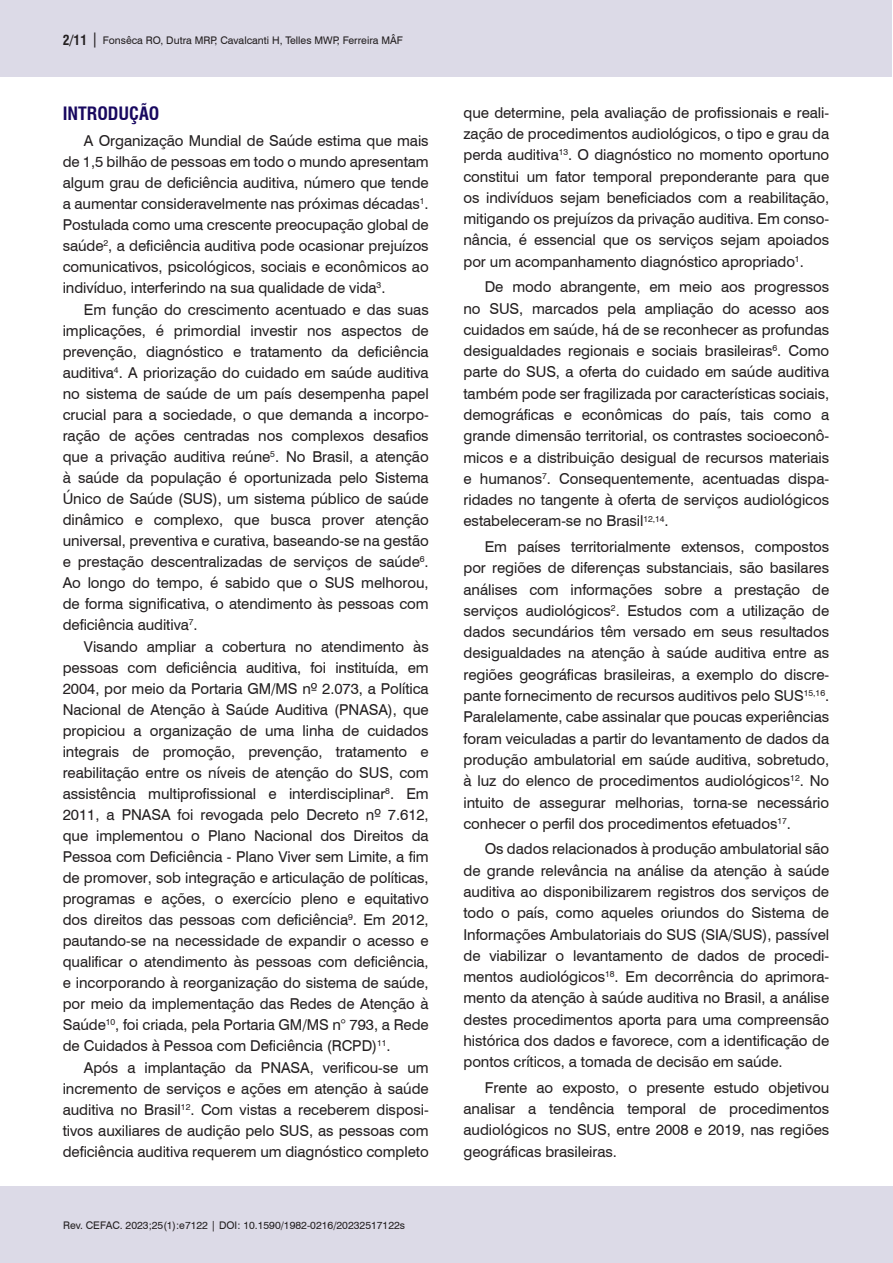
<style>
.page{position:relative;width:893px;height:1263px;background:#fff}
.page>*{position:absolute;margin:0;border:0;box-sizing:border-box;transform-origin:0 0}
.Nivel_1{font:700 condensed 18px "Swiss 721 BT";color:#18085f}
.Corpo_do_texto{font:15px/21px "Swiss 721 BT";letter-spacing:-.005em;color:#231f20;text-align:justify}
.t1{font:10.5px "Swiss 721 BT";color:#231f20}
.s1{font-weight:700;font-stretch:condensed;font-size:13.5px}
.s2{font-size:15px}
</style>
<div class="page">
<div style="left:0;top:1186px;width:892px;height:77px;background:#dcdae7"></div>
<div style="left:0;top:0;width:892px;height:77px;background:#dcdae7"></div>
<p class="t1" style="left:63px;top:33px;width:342px"><span class="s1">2/11</span> <span class="s2">|</span> Fonsêca RO, Dutra MRP, Cavalcanti H, Telles MWP, Ferreira MÂF</p>
<p class="Nivel_1" style="left:63px;top:103px;width:98px">INTRODUÇÃO</p>
<p class="Corpo_do_texto" style="left:63px;top:130px;width:368px;text-indent:21px">A Organização Mundial de Saúde estima que mais de 1,5 bilhão de pessoas em todo o mundo apresentam algum grau de deficiência auditiva, número que tende a aumentar consideravelmente nas próximas décadas<sup>1</sup>.<br>Postulada como uma crescente preocupação global de saúde<sup>2</sup>, a deficiência auditiva pode ocasionar prejuízos comunicativos, psicológicos, sociais e econômicos ao indivíduo, interferindo na sua qualidade de vida<sup>3</sup>.</p>
<p class="Corpo_do_texto" style="left:63px;top:298px;width:368px;text-indent:21px">Em função do crescimento acentuado e das suas implicações, é primordial investir nos aspectos de prevenção, diagnóstico e tratamento da deficiência auditiva<sup>4</sup>. A priorização do cuidado em saúde auditiva no sistema de saúde de um país desempenha papel crucial para a sociedade, o que demanda a incorpo&shy;ração de ações centradas nos complexos desafios que a privação auditiva reúne<sup>5</sup>. No Brasil, a atenção à saúde da população é oportunizada pelo Sistema Único de Saúde (SUS), um sistema público de saúde dinâmico e complexo, que busca prover atenção universal, preventiva e curativa, baseando-se na gestão e prestação descentralizadas de serviços de saúde<sup>6</sup>.<br>Ao longo do tempo, é sabido que o SUS melhorou, de forma significativa, o atendimento às pessoas com deficiência auditiva<sup>7</sup>.</p>
<p class="Corpo_do_texto" style="left:63px;top:635px;width:368px;text-indent:21px">Visando ampliar a cobertura no atendimento às pessoas com deficiência auditiva, foi instituída, em 2004, por meio da Portaria GM/MS nº 2.073, a Política Nacional de Atenção à Saúde Auditiva (PNASA), que propiciou a organização de uma linha de cuidados integrais de promoção, prevenção, tratamento e reabilitação entre os níveis de atenção do SUS, com assistência multiprofissional e interdisciplinar<sup>8</sup>. Em 2011, a PNASA foi revogada pelo Decreto nº 7.612, que implementou o Plano Nacional dos Direitos da Pessoa com Deficiência - Plano Viver sem Limite, a fim de promover, sob integração e articulação de políticas, programas e ações, o exercício pleno e equitativo dos direitos das pessoas com deficiência<sup>9</sup>. Em 2012, pautando-se na necessidade de expandir o acesso e qualificar o atendimento às pessoas com deficiência, e incorporando à reorganização do sistema de saúde, por meio da implementação das Redes de Atenção à Saúde<sup>10</sup>, foi criada, pela Portaria GM/MS n° 793, a Rede de Cuidados à Pessoa com Deficiência (RCPD)<sup>11</sup>.</p>
<p class="Corpo_do_texto" style="left:63px;top:1056px;width:368px;text-indent:21px">Após a implantação da PNASA, verificou-se um incremento de serviços e ações em atenção à saúde auditiva no Brasil<sup>12</sup>. Com vistas a receberem disposi&shy;tivos auxiliares de audição pelo SUS, as pessoas com deficiência auditiva requerem um diagnóstico completo</p>
<p class="t1" style="left:63px;top:1218px;width:344px">Rev. CEFAC. 2023;25(1):e7122 | DOI: 10.1590/1982-0216/20232517122s</p>
<p class="Corpo_do_texto" style="left:463px;top:101px;width:367px">que determine, pela avaliação de profissionais e reali&shy;zação de procedimentos audiológicos, o tipo e grau da perda auditiva<sup>13</sup>. O diagnóstico no momento oportuno constitui um fator temporal preponderante para que os indivíduos sejam beneficiados com a reabilitação, mitigando os prejuízos da privação auditiva. Em conso&shy;nância, é essencial que os serviços sejam apoiados por um acompanhamento diagnóstico apropriado<sup>1</sup>.</p>
<p class="Corpo_do_texto" style="left:463px;top:276px;width:367px;text-indent:21px">De modo abrangente, em meio aos progressos no SUS, marcados pela ampliação do acesso aos cuidados em saúde, há de se reconhecer as profundas desigualdades regionais e sociais brasileiras<sup>6</sup>. Como parte do SUS, a oferta do cuidado em saúde auditiva também pode ser fragilizada por características sociais, demográficas e econômicas do país, tais como a grande dimensão territorial, os contrastes socioeconô&shy;micos e a distribuição desigual de recursos materiais e humanos<sup>7</sup>. Consequentemente, acentuadas dispa&shy;ridades no tangente à oferta de serviços audiológicos estabeleceram-se no Brasil<sup>12,14</sup>.</p>
<p class="Corpo_do_texto" style="left:463px;top:535px;width:367px;text-indent:21px">Em países territorialmente extensos, compostos por regiões de diferenças substanciais, são basilares análises com informações sobre a prestação de serviços audiológicos<sup>2</sup>. Estudos com a utilização de dados secundários têm versado em seus resultados desigualdades na atenção à saúde auditiva entre as regiões geográficas brasileiras, a exemplo do discre&shy;pante fornecimento de recursos auditivos pelo SUS<sup>15,16</sup>.<br>Paralelamente, cabe assinalar que poucas experiências foram veiculadas a partir do levantamento de dados da produção ambulatorial em saúde auditiva, sobretudo, à luz do elenco de procedimentos audiológicos<sup>12</sup>. No intuito de assegurar melhorias, torna-se necessário conhecer o perfil dos procedimentos efetuados<sup>17</sup>.</p>
<p class="Corpo_do_texto" style="left:463px;top:838px;width:367px;text-indent:21px">Os dados relacionados à produção ambulatorial são de grande relevância na análise da atenção à saúde auditiva ao disponibilizarem registros dos serviços de todo o país, como aqueles oriundos do Sistema de Informações Ambulatoriais do SUS (SIA/SUS), passível de viabilizar o levantamento de dados de procedi&shy;mentos audiológicos<sup>18</sup>. Em decorrência do aprimora&shy;mento da atenção à saúde auditiva no Brasil, a análise destes procedimentos aporta para uma compreensão histórica dos dados e favorece, com a identificação de pontos críticos, a tomada de decisão em saúde.</p>
<p class="Corpo_do_texto" style="left:463px;top:1076px;width:367px;text-indent:21px">Frente ao exposto, o presente estudo objetivou analisar a tendência temporal de procedimentos audiológicos no SUS, entre 2008 e 2019, nas regiões geográficas brasileiras.</p>
</div>
